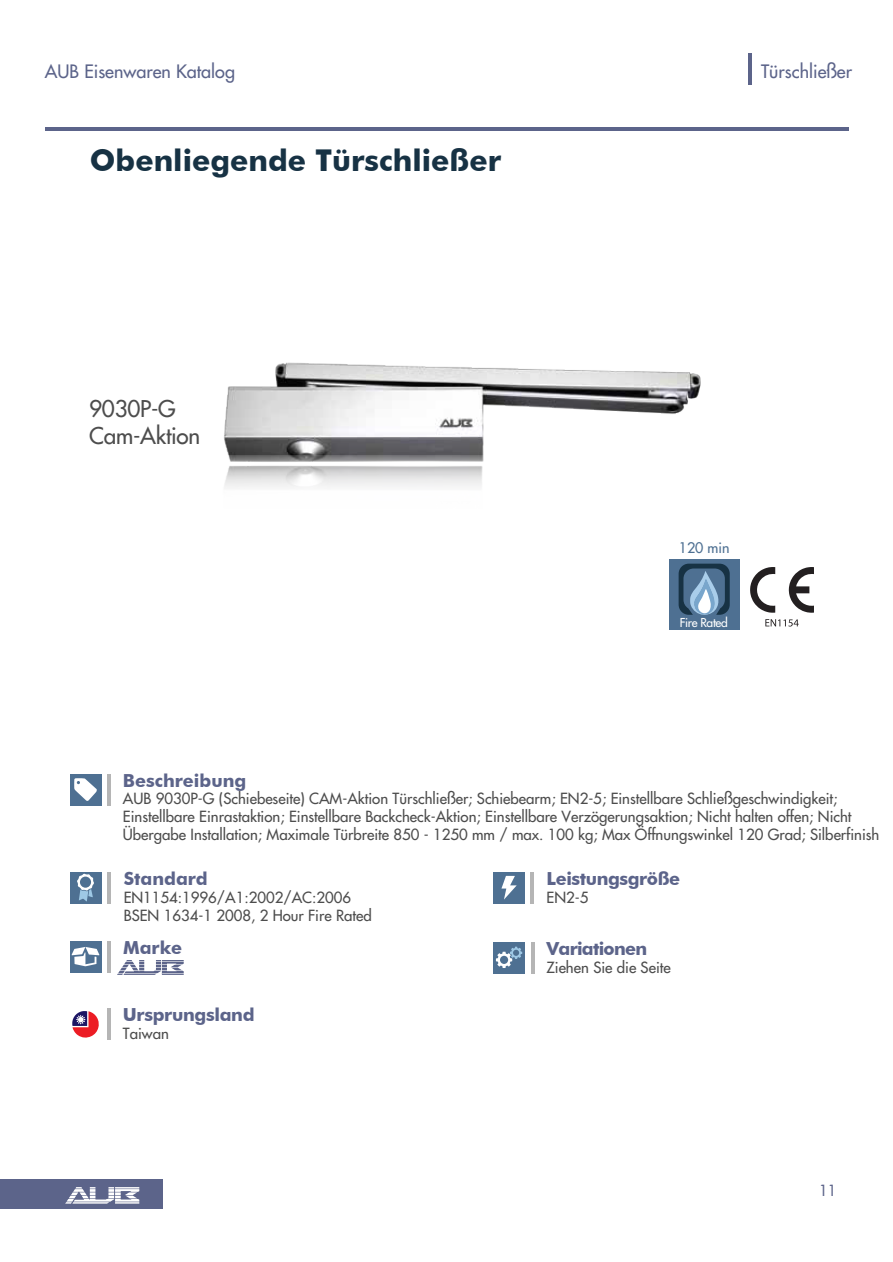
<style>
.page{position:relative;width:893px;height:1262px;background:#fff}
.page>*{position:absolute;margin:0;border:0;box-sizing:border-box;transform-origin:0 0}
.t1{font:700 30px "Futura BT";color:#173244}
.t2{font:22.5px/27px "Futura";letter-spacing:-.01em;color:#4d4d4d}
.t3{font:18px "Futura";color:#5c648a}
.t4{font:700 18px "Futura BT";letter-spacing:-.02em;color:#5c648a}
.t5{font:700 18px "Futura BT";color:#5c648a}
.t6{font:700 18px "Futura BT";letter-spacing:-.04em;color:#5c648a}
.t7{font:15px/18px "Futura";color:#4d4d4d}
.t8{font:15px "Futura";color:#5c648a}
.t9{font:14.25px "Futura";color:#4e7092}
.t10{font:12px "Futura";letter-spacing:-.025em;color:#fff}
</style>
<div class="page">
<hr style="left:45px;top:127px;width:803px;height:3px;background:#5c648a">
<hr style="left:107px;top:1008px;width:3px;height:32px;background:#b5b5b5">
<hr style="left:107px;top:871px;width:3px;height:32px;background:#b5b5b5">
<hr style="left:531px;top:942px;width:3px;height:31px;background:#b5b5b5">
<hr style="left:531px;top:871px;width:3px;height:32px;background:#b5b5b5">
<hr style="left:107px;top:773px;width:3px;height:32px;background:#b5b5b5">
<hr style="left:748px;top:53px;width:4px;height:32px;background:#5c648a">
<hr style="left:107px;top:940px;width:3px;height:32px;background:#b5b5b5">
<svg style="left:117px;top:960px;width:67px;height:15px"></svg>
<img style="left:224px;top:362px;width:477px;height:93px">
<svg style="left:224px;top:455px;width:260px;height:33px"></svg>
<div style="left:70px;top:871px;width:31px;height:32px;background:#4e7092"></div>
<div style="left:70px;top:773px;width:31px;height:32px;background:#4e7092"></div>
<div style="left:493px;top:871px;width:32px;height:32px;background:#4e7092"></div>
<div style="left:493px;top:942px;width:32px;height:31px;background:#4e7092"></div>
<div style="left:70px;top:940px;width:31px;height:32px;background:#4e7092"></div>
<svg style="left:496px;top:946px;width:26px;height:22px"></svg>
<svg style="left:74px;top:778px;width:23px;height:23px"></svg>
<svg style="left:77px;top:873px;width:17px;height:28px"></svg>
<svg style="left:72px;top:947px;width:27px;height:19px"></svg>
<div style="left:0;top:1179px;width:162px;height:30px;background:#5c648a"></div>
<svg style="left:65px;top:1187px;width:74px;height:16px"></svg>
<svg style="left:501px;top:876px;width:16px;height:23px"></svg>
<svg style="left:72px;top:1011px;width:27px;height:27px"></svg>
<div style="left:669px;top:559px;width:70px;height:71px;background:#4e7092"></div>
<svg style="left:679px;top:563px;width:51px;height:52px"></svg>
<svg style="left:765px;top:619px;width:34px;height:7px"></svg>
<svg style="left:789px;top:567px;width:25px;height:45px"></svg>
<svg style="left:750px;top:567px;width:25px;height:45px"></svg>
<p class="t3" style="left:45px;top:60px;width:192px">AUB Eisenwaren Katalog</p>
<p class="t3" style="left:761px;top:60px;width:92px">Türschließer</p>
<h1 class="t1" style="left:90px;top:142px;width:413px">Obenliegende Türschließer</h1>
<h2 class="t2" style="left:89px;top:395px;width:113px">9030P-G<br>Cam-Aktion</h2>
<p class="t9" style="left:679px;top:538px;width:52px">120 min</p>
<p class="t10" style="left:680px;top:615px;width:49px">Fire Rated</p>
<p class="t5" style="left:123px;top:769px;width:125px">Beschreibung</p>
<p class="t7" style="left:123px;top:790px;width:758px">AUB 9030P-G (Schiebeseite) CAM-Aktion Türschließer; Schiebearm; EN2-5; Einstellbare Schließgeschwindigkeit;<br>Einstellbare Einrastaktion; Einstellbare Backcheck-Aktion; Einstellbare Verzögerungsaktion; Nicht halten offen; Nicht<br>Übergabe Installation; Maximale Türbreite 850 - 1250 mm / max. 100 kg; Max Öffnungswinkel 120 Grad; Silberfinish</p>
<p class="t5" style="left:124px;top:867px;width:86px">Standard</p>
<p class="t7" style="left:124px;top:888px;width:250px">EN1154:1996/A1:2002/AC:2006<br>BSEN 1634-1 2008, 2 Hour Fire Rated</p>
<p class="t4" style="left:123px;top:936px;width:61px">Marke</p>
<p class="t4" style="left:123px;top:1004px;width:133px">Ursprungsland</p>
<p class="t7" style="left:123px;top:1025px;width:47px">Taiwan</p>
<p class="t4" style="left:547px;top:868px;width:135px">Leistungsgröße</p>
<p class="t7" style="left:547px;top:889px;width:43px">EN2-5</p>
<p class="t6" style="left:547px;top:937px;width:102px">Variationen</p>
<p class="t7" style="left:547px;top:958px;width:126px">Ziehen Sie die Seite</p>
<p class="t8" style="left:819px;top:1181px;width:19px">11</p>
</div>
